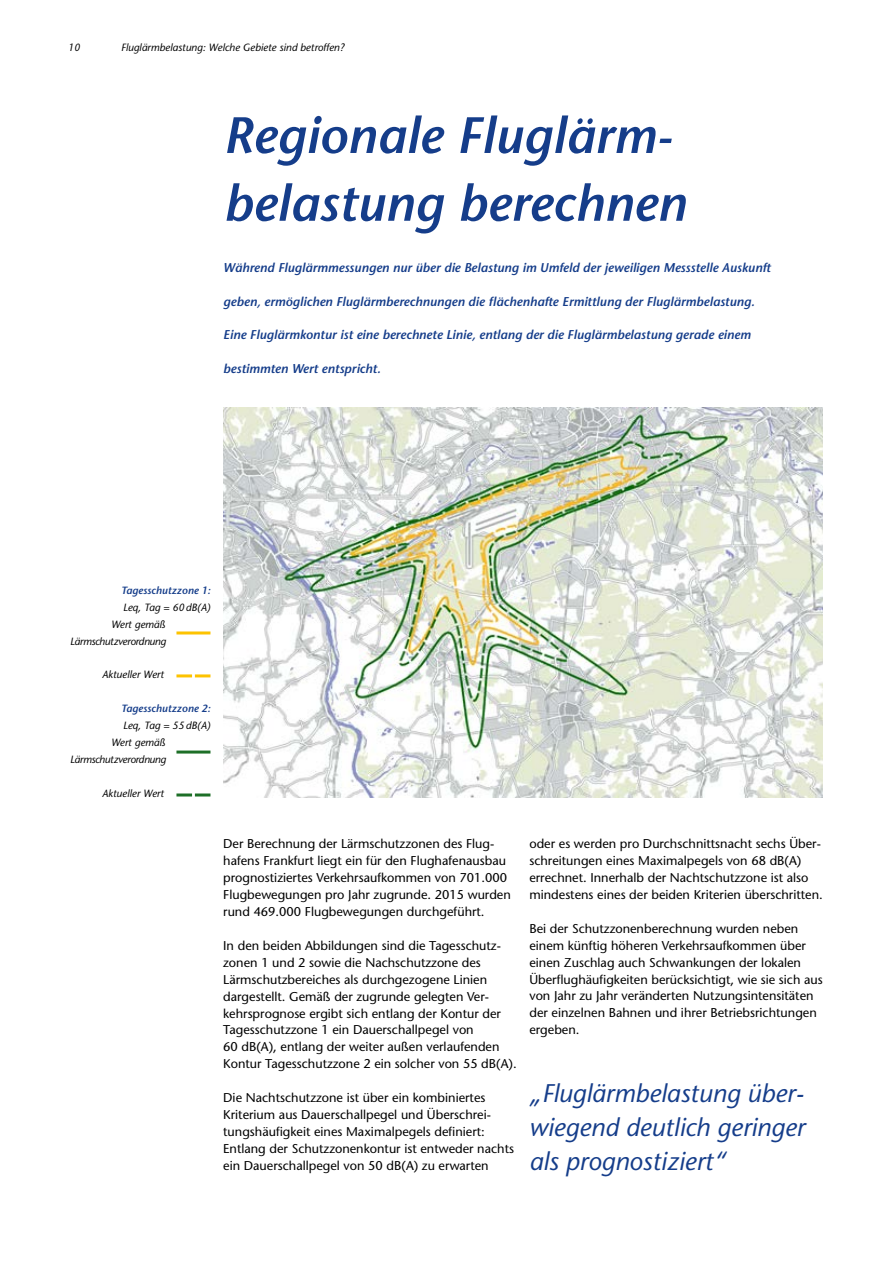
<style>
.page{position:relative;width:893px;height:1263px;background:#fff}
.page>*{position:absolute;margin:0;border:0;box-sizing:border-box;transform-origin:0 0}
.t1{font:italic 600 51px/67.8px "Stone Sans";color:#153d8a}
.t2{font:italic 25.5px/33.9px "Stone Sans";color:#153d8a;text-align:justify}
.t3{font:12.75px/17px "Stone Sans";color:#000}
.t4{font:italic 600 12.75px "Stone Sans";color:#153d8a}
.t5{font:italic 10.5px "Stone Sans";color:#000}
.t6{font:italic 10.5px "Stone Sans";letter-spacing:-.03em;color:#000}
.t7{font:italic 600 10.5px "Stone Sans";color:#153d8a}
</style>
<div class="page">
<img style="left:223px;top:407px;width:600px;height:390px">
<hr style="left:176px;top:631px;width:34px;height:3px;background:#fdc300">
<svg style="left:176px;top:674px;width:34px;height:3px"></svg>
<hr style="left:176px;top:750px;width:34px;height:3px;background:#1d6f27">
<svg style="left:176px;top:793px;width:34px;height:3px"></svg>
<p class="t5" style="left:68px;top:41px;width:14px">10</p>
<p class="t5" style="left:121px;top:41px;width:225px">Fluglärmbelastung: Welche Gebiete sind betroffen?</p>
<h1 class="t1" style="left:223px;top:101px;width:464px">Regionale Fluglärm&shy;belastung berechnen</h1>
<p class="t4" style="left:223px;top:259px;width:549px">Während Fluglärmmessungen nur über die Belastung im Umfeld der jeweiligen Messstelle Auskunft</p>
<p class="t4" style="left:223px;top:293px;width:533px">geben, ermöglichen Fluglärmberechnungen die flächenhafte Ermittlung der Fluglärmbelastung.</p>
<p class="t4" style="left:223px;top:327px;width:529px">Eine Fluglärmkontur ist eine berechnete Linie, entlang der die Fluglärmbelastung gerade einem</p>
<p class="t4" style="left:223px;top:361px;width:159px">bestimmten Wert entspricht.</p>
<p class="t7" style="left:121px;top:584px;width:91px">Tagesschutzzone 1:</p>
<p class="t5" style="left:123px;top:601px;width:89px">Leq, Tag = 60dB(A)</p>
<p class="t5" style="left:111px;top:618px;width:56px">Wert gemäß</p>
<p class="t6" style="left:70px;top:635px;width:97px">Lärmschutzverordnung</p>
<p class="t5" style="left:102px;top:668px;width:63px">Aktueller Wert</p>
<p class="t7" style="left:121px;top:702px;width:91px">Tagesschutzzone 2:</p>
<p class="t5" style="left:123px;top:719px;width:89px">Leq, Tag = 55dB(A)</p>
<p class="t5" style="left:111px;top:736px;width:56px">Wert gemäß</p>
<p class="t6" style="left:70px;top:753px;width:97px">Lärmschutzverordnung</p>
<p class="t5" style="left:102px;top:787px;width:63px">Aktueller Wert</p>
<p class="t3" style="left:223px;top:835px;width:289px">Der Berechnung der Lärmschutzzonen des Flug&shy;hafens Frankfurt liegt ein für den Flughafenausbau prognostiziertes Verkehrsaufkommen von 701.000<br>Flugbewegungen pro Jahr zugrunde. 2015 wurden rund 469.000 Flugbewegungen durchgeführt.</p>
<p class="t3" style="left:223px;top:937px;width:295px">In den beiden Abbildungen sind die Tagesschutz&shy;zonen 1 und 2 sowie die Nachschutzzone des Lärmschutzbereiches als durchgezogene Linien dargestellt. Gemäß der zugrunde gelegten Ver&shy;kehrsprognose ergibt sich entlang der Kontur der Tagesschutzzone 1 ein Dauerschallpegel von<br>60 dB(A), entlang der weiter außen verlaufenden Kontur Tagesschutzzone 2 ein solcher von 55 dB(A).</p>
<p class="t3" style="left:223px;top:1089px;width:292px">Die Nachtschutzzone ist über ein kombiniertes Kriterium aus Dauerschallpegel und Überschrei&shy;tungshäufigkeit eines Maximalpegels definiert:<br>Entlang der Schutzzonenkontur ist entweder nachts ein Dauerschallpegel von 50 dB(A) zu erwarten</p>
<p class="t3" style="left:529px;top:835px;width:295px">oder es werden pro Durchschnittsnacht sechs Über&shy;schreitungen eines Maximalpegels von 68 dB(A) errechnet. Innerhalb der Nachtschutzzone ist also mindestens eines der beiden Kriterien überschritten.</p>
<p class="t3" style="left:529px;top:920px;width:295px">Bei der Schutzzonenberechnung wurden neben einem künftig höheren Verkehrsaufkommen über einen Zuschlag auch Schwankungen der lokalen Überflughäufigkeiten berücksichtigt, wie sie sich aus von Jahr zu Jahr veränderten Nutzungsintensitäten der einzelnen Bahnen und ihrer Betriebsrichtungen ergeben.</p>
<h2 class="t2" style="left:529px;top:1076px;width:277px">„Fluglärmbelastung über&shy;wiegend deutlich geringer als prognostiziert“</h2>
</div>
